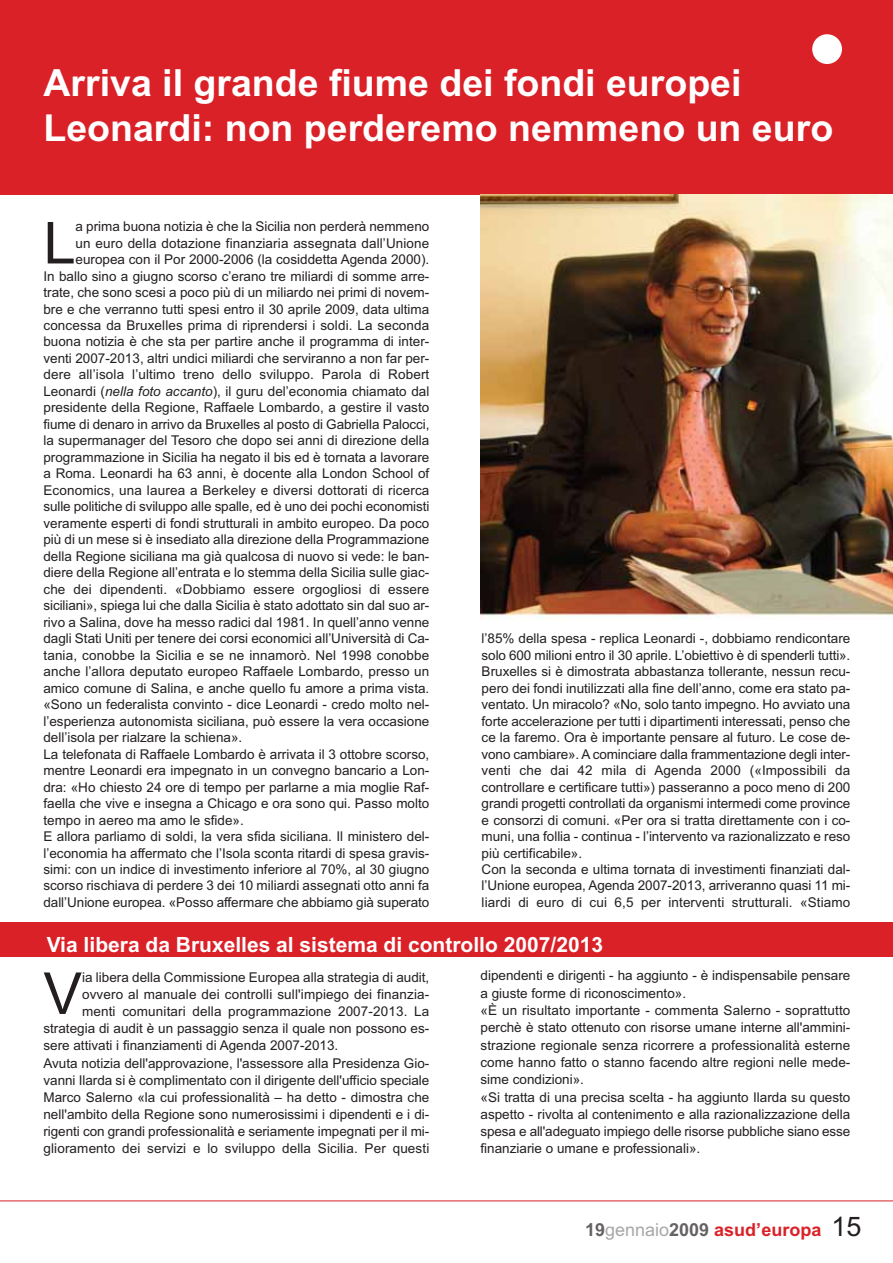
<style>
.page{position:relative;width:893px;height:1263px;background:#fff}
.page>*{position:absolute;margin:0;border:0;box-sizing:border-box;transform-origin:0 0}
.t1{font:57.9px "Arial";color:#231f20}
.t2{font:700 37.5px/45px "Arial";color:#fff}
.t3{font:700 21px "Arial";color:#fff}
.t4{font:700 18px "Arial";color:#da2128}
.t5{font:13.5px/16.5px "Arial";color:#231f20}
.s1{font-style:italic}
.s2{color:#656262}
.s3{font-weight:400;color:#a9a7a6}
.s4{font-weight:400;font-size:27px;color:#231f20}
</style>
<div class="page">
<div style="left:0;top:0;width:892px;height:194px;background:#da2128"></div>
<hr style="left:0;top:1201px;width:892px;height:1px;background:#da2128">
<img style="left:480px;top:194px;width:412px;height:425px">
<div style="left:812px;top:34px;width:30px;height:30px;background:#fff;border-radius:50%"></div>
<div style="left:0;top:923px;width:892px;height:34px;background:#da2128"></div>
<h2 class="t2" style="left:43px;top:64px;width:791px">Arriva il grande fiume dei fondi europei<br>Leonardi: non perderemo nemmeno un euro</h2>
<h1 class="t1" style="left:43px;top:222px;width:34px">L</h1>
<p class="t5" style="left:75px;top:219px;width:355px">a prima buona notizia è che la Sicilia non perderà nemmeno</p>
<p class="t5" style="left:75px;top:236px;width:355px">un euro della dotazione finanziaria assegnata dall’Unione</p>
<p class="t5" style="left:75px;top:252px;width:355px">europea con il Por 2000-2006 (la cosiddetta Agenda 2000).</p>
<p class="t5" style="left:43px;top:269px;width:387px">In ballo sino a giugno scorso c’erano tre miliardi di somme arre-</p>
<p class="t5" style="left:43px;top:285px;width:387px">trate, che sono scesi a poco più di un miliardo nei primi di novem-</p>
<p class="t5" style="left:43px;top:302px;width:387px">bre e che verranno tutti spesi entro il 30 aprile 2009, data ultima</p>
<p class="t5" style="left:43px;top:318px;width:387px">concessa da Bruxelles prima di riprendersi i soldi. La seconda</p>
<p class="t5" style="left:43px;top:335px;width:387px">buona notizia è che sta per partire anche il programma di inter-</p>
<p class="t5" style="left:43px;top:351px;width:387px">venti 2007-2013, altri undici miliardi che serviranno a non far per-</p>
<p class="t5" style="left:43px;top:368px;width:387px">dere all’isola l’ultimo treno dello sviluppo. Parola di Robert</p>
<p class="t5" style="left:43px;top:384px;width:387px">Leonardi (<span class="s1">nella foto accanto</span>), il guru del’economia chiamato dal</p>
<p class="t5" style="left:43px;top:401px;width:387px">presidente della Regione, Raffaele Lombardo, a gestire il vasto</p>
<p class="t5" style="left:43px;top:417px;width:387px">fiume di denaro in arrivo da Bruxelles al posto di Gabriella Palocci,</p>
<p class="t5" style="left:43px;top:434px;width:387px">la supermanager del Tesoro che dopo sei anni di direzione della</p>
<p class="t5" style="left:43px;top:450px;width:387px">programmazione in Sicilia ha negato il bis ed è tornata a lavorare</p>
<p class="t5" style="left:43px;top:467px;width:387px">a Roma. Leonardi ha 63 anni, è docente alla London School of</p>
<p class="t5" style="left:43px;top:483px;width:387px">Economics, una laurea a Berkeley e diversi dottorati di ricerca</p>
<p class="t5" style="left:43px;top:500px;width:387px">sulle politiche di sviluppo alle spalle, ed è uno dei pochi economisti</p>
<p class="t5" style="left:43px;top:516px;width:387px">veramente esperti di fondi strutturali in ambito europeo. Da poco</p>
<p class="t5" style="left:43px;top:533px;width:387px">più di un mese si è insediato alla direzione della Programmazione</p>
<p class="t5" style="left:43px;top:549px;width:387px">della Regione siciliana ma già qualcosa di nuovo si vede: le ban-</p>
<p class="t5" style="left:43px;top:566px;width:387px">diere della Regione all’entrata e lo stemma della Sicilia sulle giac-</p>
<p class="t5" style="left:43px;top:582px;width:387px">che dei dipendenti. «Dobbiamo essere orgogliosi di essere</p>
<p class="t5" style="left:43px;top:599px;width:387px">siciliani», spiega lui che dalla Sicilia è stato adottato sin dal suo ar-</p>
<p class="t5" style="left:43px;top:615px;width:387px">rivo a Salina, dove ha messo radici dal 1981. In quell’anno venne</p>
<p class="t5" style="left:43px;top:632px;width:387px">dagli Stati Uniti per tenere dei corsi economici all’Università di Ca-</p>
<p class="t5" style="left:43px;top:648px;width:387px">tania, conobbe la Sicilia e se ne innamorò. Nel 1998 conobbe</p>
<p class="t5" style="left:43px;top:665px;width:387px">anche l’allora deputato europeo Raffaele Lombardo, presso un</p>
<p class="t5" style="left:43px;top:681px;width:387px">amico comune di Salina, e anche quello fu amore a prima vista.</p>
<p class="t5" style="left:43px;top:697px;width:387px">«Sono un federalista convinto - dice Leonardi - credo molto nel-</p>
<p class="t5" style="left:43px;top:714px;width:387px">l’esperienza autonomista siciliana, può essere la vera occasione</p>
<p class="t5" style="left:43px;top:730px;width:200px">dell’isola per rialzare la schiena».</p>
<p class="t5" style="left:43px;top:747px;width:387px">La telefonata di Raffaele Lombardo è arrivata il 3 ottobre scorso,</p>
<p class="t5" style="left:43px;top:763px;width:387px">mentre Leonardi era impegnato in un convegno bancario a Lon-</p>
<p class="t5" style="left:43px;top:780px;width:387px">dra: «Ho chiesto 24 ore di tempo per parlarne a mia moglie Raf-</p>
<p class="t5" style="left:43px;top:796px;width:387px">faella che vive e insegna a Chicago e ora sono qui. Passo molto</p>
<p class="t5" style="left:43px;top:813px;width:202px">tempo in aereo ma amo le sfide».</p>
<p class="t5" style="left:43px;top:829px;width:387px">E allora parliamo di soldi, la vera sfida siciliana. Il ministero del-</p>
<p class="t5" style="left:43px;top:846px;width:387px">l’economia ha affermato che l’Isola sconta ritardi di spesa gravis-</p>
<p class="t5" style="left:43px;top:862px;width:387px">simi: con un indice di investimento inferiore al 70%, al 30 giugno</p>
<p class="t5" style="left:43px;top:879px;width:387px">scorso rischiava di perdere 3 dei 10 miliardi assegnati otto anni fa</p>
<p class="t5" style="left:43px;top:895px;width:387px">dall’Unione europea. «Posso affermare che abbiamo già superato</p>
<p class="t5" style="left:481px;top:632px;width:370px">l’85% della spesa - replica Leonardi -, dobbiamo rendicontare solo 600 milioni entro il 30 aprile. L’obiettivo è di spenderli tutti».<br>Bruxelles si è dimostrata abbastanza tollerante, nessun recu&shy;pero dei fondi inutilizzati alla fine dell’anno, come era stato pa&shy;ventato. Un miracolo? «No, solo tanto impegno. Ho avviato una forte accelerazione per tutti i dipartimenti interessati, penso che ce la faremo. Ora è importante pensare al futuro. Le cose de&shy;vono cambiare». A cominciare dalla frammentazione degli inter&shy;venti che dai 42 mila di Agenda 2000 («Impossibili da controllare e certificare tutti») passeranno a poco meno di 200 grandi progetti controllati da organismi intermedi come province e consorzi di comuni. «Per ora si tratta direttamente con i co&shy;muni, una follia - continua - l’intervento va razionalizzato e reso più certificabile».<br>Con la seconda e ultima tornata di investimenti finanziati dal&shy;l’Unione europea, Agenda 2007-2013, arriveranno quasi 11 mi&shy;liardi di euro di cui 6,5 per interventi strutturali. «Stiamo</p>
<h3 class="t3" style="left:47px;top:937px;width:558px">Via libera da Bruxelles al sistema di controllo 2007/2013</h3>
<h1 class="t1" style="left:43px;top:973px;width:40px">V</h1>
<p class="t5" style="left:82px;top:970px;width:349px">ia libera della Commissione Europea alla strategia di audit,</p>
<p class="t5" style="left:480px;top:968px;width:371px;line-height:17.2px">dipendenti e dirigenti - ha aggiunto - è indispensabile pensare a giuste forme di riconoscimento».<br>«È un risultato importante - commenta Salerno - soprattutto perchè è stato ottenuto con risorse umane interne all'ammini&shy;strazione regionale senza ricorrere a professionalità esterne come hanno fatto o stanno facendo altre regioni nelle mede&shy;sime condizioni».<br>«Si tratta di una precisa scelta - ha aggiunto Ilarda su questo aspetto - rivolta al contenimento e alla razionalizzazione della spesa e all'adeguato impiego delle risorse pubbliche siano esse finanziarie o umane e professionali».</p>
<p class="t5" style="left:82px;top:987px;width:349px">ovvero al manuale dei controlli sull'impiego dei finanzia-</p>
<p class="t5" style="left:82px;top:1004px;width:349px">menti comunitari della programmazione 2007-2013. La</p>
<p class="t5" style="left:43px;top:1021px;width:387px">strategia di audit è un passaggio senza il quale non possono es-</p>
<p class="t5" style="left:43px;top:1039px;width:296px">sere attivati i finanziamenti di Agenda 2007-2013.</p>
<p class="t5" style="left:43px;top:1056px;width:387px">Avuta notizia dell'approvazione, l'assessore alla Presidenza Gio-</p>
<p class="t5" style="left:43px;top:1073px;width:387px">vanni Ilarda si è complimentato con il dirigente dell'ufficio speciale</p>
<p class="t5" style="left:43px;top:1090px;width:387px">Marco Salerno «la cui professionalità – ha detto - dimostra che</p>
<p class="t5" style="left:43px;top:1107px;width:387px">nell'ambito della Regione sono numerosissimi i dipendenti e i di-</p>
<p class="t5" style="left:43px;top:1125px;width:387px">rigenti con grandi professionalità e seriamente impegnati per il mi-</p>
<p class="t5" style="left:43px;top:1142px;width:387px">glioramento dei servizi e lo sviluppo della Sicilia. Per questi</p>
<h3 class="t4" style="left:585px;top:1223px;width:278px"><span class="s2">19</span><span class="s3">gennaio</span><span class="s2">2009</span> asud’europa <span class="s4">15</span></h3>
</div>
